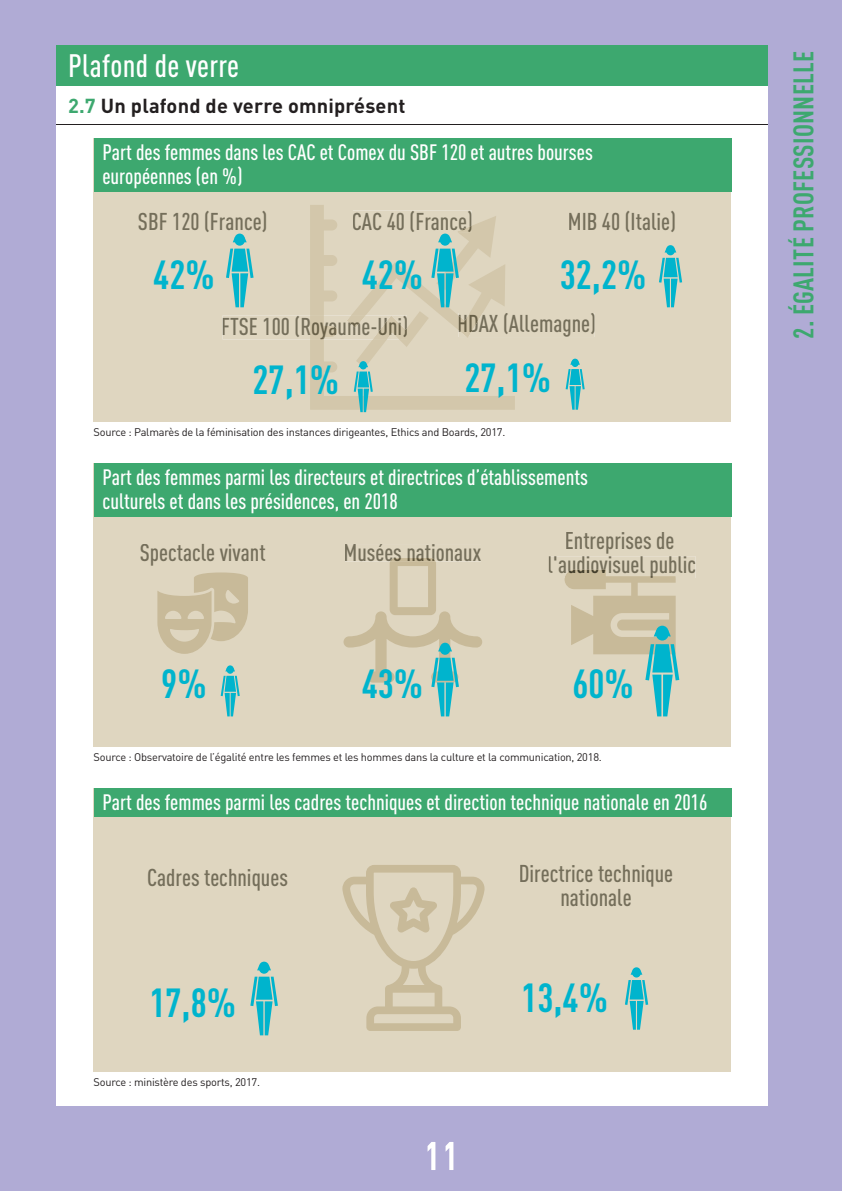
<style>
.page{position:relative;width:842px;height:1191px;background:#b0abd5}
.page>*{position:absolute;margin:0;border:0;box-sizing:border-box;transform-origin:0 0}
.t1{font:700 40px "DIN Cond";color:#00b4cd}
.t2{font:500 32px "DIN Cond";letter-spacing:.01em;color:#fff}
.t3{font:700 28px "DIN Cond";letter-spacing:.01em;color:#3da86f}
.t4{font:500 24px/24px "DIN Cond";color:#746e5a;text-align:center}
.t5{font:500 24px "DIN Cond";color:#686048}
.t6{font:500 22px/24px "DIN Cond";color:#fff}
.t7{font:700 20px "DIN";letter-spacing:.01em;color:#231f20}
.t8{font:11px "DIN";letter-spacing:-.02em;color:#231f20}
.s1{color:#3da86f}
.s2{color:#746e5a}
.s3{color:#686048}
.s4{color:#5e553c}
.s5{color:#423d2b}
</style>
<div class="page">
<div style="left:57px;top:45px;width:711px;height:1061px;background:#fff"></div>
<div style="left:57px;top:45px;width:711px;height:40px;background:#3da86f"></div>
<hr style="left:57px;top:124px;width:711px;height:1px;background:#231f20">
<div style="left:94px;top:138px;width:637px;height:284px;background:#dfd6c0"></div>
<svg style="left:310px;top:205px;width:162px;height:6px"></svg>
<svg style="left:223px;top:211px;width:372px;height:201px"></svg>
<div style="left:569px;top:211px;width:106px;height:21px;background:#dfd6c0"></div>
<svg style="left:666px;top:245px;width:9px;height:9px"></svg>
<div style="left:666px;top:247px;width:9px;height:8px;background:#00b4cd;border-radius:50%"></div>
<svg style="left:659px;top:258px;width:23px;height:49px"></svg>
<div style="left:94px;top:138px;width:637px;height:54px;background:#3da86f"></div>
<div style="left:94px;top:463px;width:637px;height:283px;background:#dfd6c0"></div>
<svg style="left:221px;top:667px;width:19px;height:49px"></svg>
<svg style="left:157px;top:572px;width:91px;height:82px"></svg>
<svg style="left:343px;top:558px;width:139px;height:158px"></svg>
<svg style="left:549px;top:556px;width:146px;height:160px"></svg>
<div style="left:94px;top:463px;width:637px;height:54px;background:#3da86f"></div>
<div style="left:94px;top:788px;width:637px;height:283px;background:#dfd6c0"></div>
<svg style="left:259px;top:961px;width:10px;height:10px"></svg>
<div style="left:259px;top:963px;width:10px;height:10px;background:#00b4cd;border-radius:50%"></div>
<svg style="left:250px;top:976px;width:28px;height:59px"></svg>
<svg style="left:257px;top:965px;width:14px;height:5px"></svg>
<svg style="left:632px;top:967px;width:9px;height:9px"></svg>
<div style="left:632px;top:969px;width:9px;height:8px;background:#00b4cd;border-radius:50%"></div>
<svg style="left:625px;top:980px;width:23px;height:49px"></svg>
<svg style="left:342px;top:865px;width:142px;height:166px"></svg>
<div style="left:94px;top:788px;width:637px;height:28px;background:#3da86f"></div>
<svg style="left:428px;top:1142px;width:25px;height:28px"></svg>
<h2 class="t2" style="left:68px;top:54px;width:173px">Plafond de verre</h2>
<p class="t7" style="left:68px;top:99px;width:339px"><span class="s1">2.7</span> Un plafond de verre omniprésent</p>
<p class="t6" style="left:102px;top:143px;width:492px">Part des femmes dans les CAC et Comex du SBF 120 et autres bourses européennes (en %)</p>
<p class="t4" style="left:138px;top:212px;width:131px">SBF 120 (France)</p>
<h1 class="t1" style="left:153px;top:261px;width:63px">42%</h1>
<p class="t4" style="left:352px;top:212px;width:123px">CAC 40 (France)</p>
<h1 class="t1" style="left:362px;top:261px;width:63px">42%</h1>
<p class="t5" style="left:221px;top:318px;width:189px"><span class="s2">FTSE 100 (</span>Roya me-Uni)</p>
<p class="t4" style="left:568px;top:212px;width:110px">MIB 40 (Italie)</p>
<h1 class="t1" style="left:560px;top:261px;width:88px">32,2%</h1>
<p class="t4" style="left:457px;top:314px;width:140px"><span class="s3">HDA</span>X (Allemagne)</p>
<h1 class="t1" style="left:464px;top:363px;width:88px">27,1%</h1>
<p class="t4" style="left:338px;top:317px;width:11px">u</p>
<h1 class="t1" style="left:253px;top:365px;width:88px">27,1%</h1>
<p class="t8" style="left:94px;top:428px;width:413px">Source : Palmarès de la féminisation des instances dirigeantes, Ethics and Boards, 2017.</p>
<p class="t6" style="left:102px;top:468px;width:487px">Part des femmes parmi les directeurs et directrices d’établissements culturels et dans les présidences, en 2018</p>
<p class="t4" style="left:140px;top:543px;width:127px">Spectacle vivant</p>
<h1 class="t1" style="left:161px;top:670px;width:47px">9%</h1>
<p class="t4" style="left:343px;top:543px;width:139px">Musé<span class="s4">es nati</span>onaux</p>
<p class="t4" style="left:547px;top:531px;width:150px">Entreprises de l'<span class="s5">audiovisuel pub</span>lic</p>
<h1 class="t1" style="left:362px;top:670px;width:63px">43%</h1>
<h1 class="t1" style="left:572px;top:670px;width:63px">60%</h1>
<p class="t8" style="left:94px;top:753px;width:510px">Source : Observatoire de l’égalité entre les femmes et les hommes dans la culture et la communication, 2018.</p>
<p class="t6" style="left:102px;top:793px;width:607px">Part des femmes parmi les cadres techniques et direction technique nationale en 2016</p>
<p class="t4" style="left:147px;top:868px;width:142px">Cadres techniques</p>
<h1 class="t1" style="left:149px;top:988px;width:88px">17,8%</h1>
<p class="t8" style="left:94px;top:1078px;width:168px">Source : ministère des sports, 2017.</p>
<p class="t4" style="left:519px;top:864px;width:156px">Directrice technique nationale</p>
<h1 class="t1" style="left:521px;top:983px;width:88px">13,4%</h1>
<p class="t3" style="left:794px;top:339px;width:289px;rotate:-90deg">2. ÉGALITÉ PROFESSIONNELLE</p>
</div>
